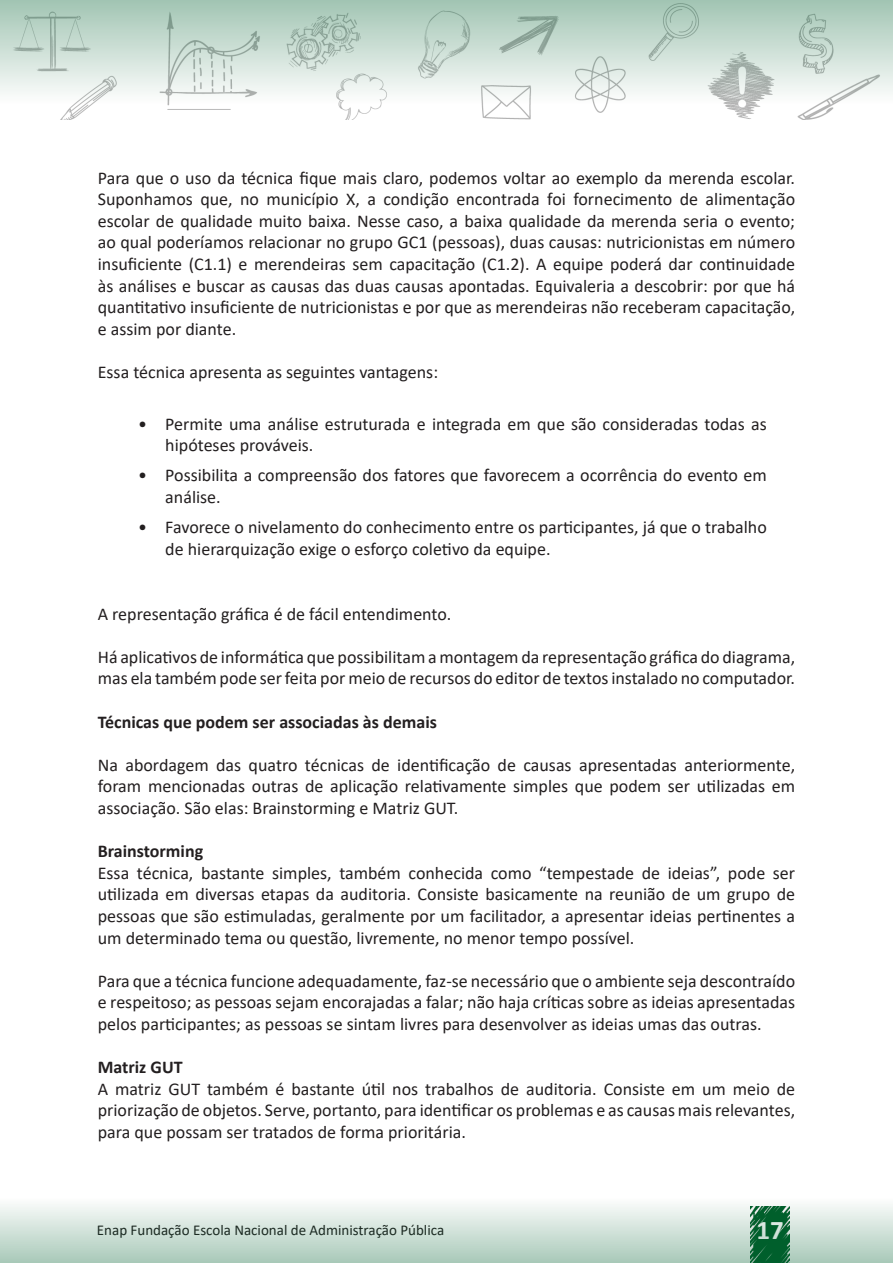
<style>
.page{position:relative;width:893px;height:1263px;background:#fff}
.page>*{position:absolute;margin:0;border:0;box-sizing:border-box;transform-origin:0 0}
.t1{font:700 27px "Calibri";color:#fff}
.texto{font:18px/21.6px "Calibri";color:#231f20;text-align:justify}
.texto-2{font:700 18px "Calibri";color:#231f20}
.t2{font:15px "Calibri";color:#231f20}
</style>
<div class="page">
<svg style="left:0;top:0;width:893px;height:120px"></svg>
<svg style="left:0;top:1205px;width:893px;height:58px;background:#c6dbd0"></svg>
<p class="texto" style="left:98px;top:166px;width:699px">Para que o uso da técnica fique mais claro, podemos voltar ao exemplo da merenda escolar.<br>Suponhamos que, no município X, a condição encontrada foi fornecimento de alimentação escolar de qualidade muito baixa. Nesse caso, a baixa qualidade da merenda seria o evento; ao qual poderíamos relacionar no grupo GC1 (pessoas), duas causas: nutricionistas em número insuficiente (C1.1) e merendeiras sem capacitação (C1.2). A equipe poderá dar continuidade às análises e buscar as causas das duas causas apontadas. Equivaleria a descobrir: por que há quantitativo insuficiente de nutricionistas e por que as merendeiras não receberam capacitação, e assim por diante.</p>
<p class="texto" style="left:98px;top:361px;width:342px">Essa técnica apresenta as seguintes vantagens:</p>
<p class="texto" style="left:165px;top:412px;width:603px;text-indent:-27px">• Permite uma análise estruturada e integrada em que são consideradas todas as hipóteses prováveis.</p>
<p class="texto" style="left:165px;top:464px;width:603px;text-indent:-27px">• Possibilita a compreensão dos fatores que favorecem a ocorrência do evento em análise.</p>
<p class="texto" style="left:165px;top:516px;width:603px;text-indent:-27px">• Favorece o nivelamento do conhecimento entre os participantes, já que o trabalho de hierarquização exige o esforço coletivo da equipe.</p>
<p class="texto" style="left:98px;top:602px;width:355px">A representação gráfica é de fácil entendimento.</p>
<p class="texto" style="left:98px;top:645px;width:699px">Há aplicativos de informática que possibilitam a montagem da representação gráfica do diagrama, mas ela também pode ser feita por meio de recursos do editor de textos instalado no computador.</p>
<p class="texto-2" style="left:98px;top:709px;width:341px">Técnicas que podem ser associadas às demais</p>
<p class="texto" style="left:98px;top:753px;width:699px">Na abordagem das quatro técnicas de identificação de causas apresentadas anteriormente, foram mencionadas outras de aplicação relativamente simples que podem ser utilizadas em associação. São elas: Brainstorming e Matriz GUT.</p>
<p class="texto-2" style="left:98px;top:838px;width:107px">Brainstorming</p>
<p class="texto" style="left:98px;top:861px;width:699px">Essa técnica, bastante simples, também conhecida como “tempestade de ideias”, pode ser utilizada em diversas etapas da auditoria. Consiste basicamente na reunião de um grupo de pessoas que são estimuladas, geralmente por um facilitador, a apresentar ideias pertinentes a um determinado tema ou questão, livremente, no menor tempo possível.</p>
<p class="texto" style="left:98px;top:969px;width:699px">Para que a técnica funcione adequadamente, faz-se necessário que o ambiente seja descontraído e respeitoso; as pessoas sejam encorajadas a falar; não haja críticas sobre as ideias apresentadas pelos participantes; as pessoas se sintam livres para desenvolver as ideias umas das outras.</p>
<p class="texto-2" style="left:98px;top:1054px;width:86px">Matriz GUT</p>
<p class="texto" style="left:98px;top:1077px;width:699px">A matriz GUT também é bastante útil nos trabalhos de auditoria. Consiste em um meio de priorização de objetos. Serve, portanto, para identificar os problemas e as causas mais relevantes, para que possam ser tratados de forma prioritária.</p>
<p class="t2" style="left:97px;top:1220px;width:349px">Enap Fundação Escola Nacional de Administração Pública</p>
<h1 class="t1" style="left:757px;top:1210px;width:29px">17</h1>
</div>
